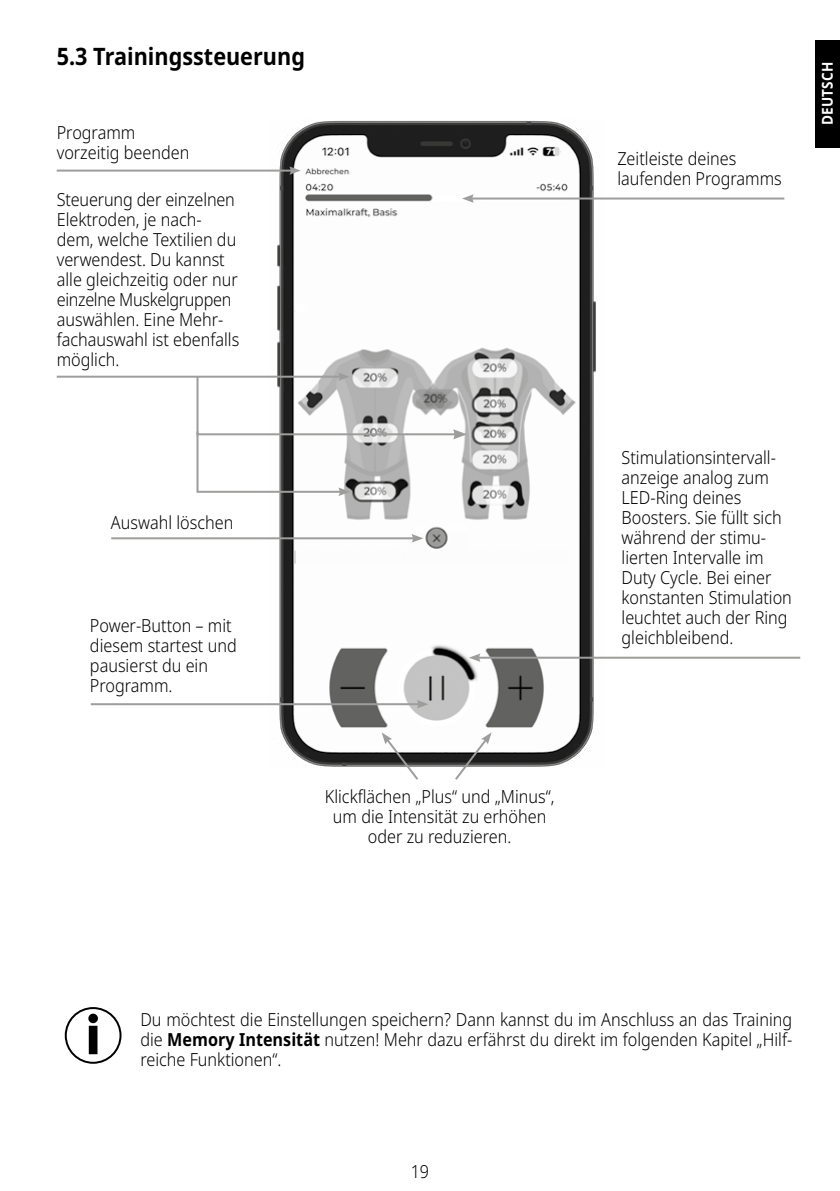
<style>
.page{position:relative;width:840px;height:1191px;background:#fff}
.page>*{position:absolute;margin:0;border:0;box-sizing:border-box;transform-origin:0 0}
.t1{font:700 24px "Noto Sans";color:#000;scale:.9 1}
.t2{font:300 18px/20px "Noto Sans";color:#000;scale:.9 1}
.t3{font:700 15px "Noto Sans";letter-spacing:.02em;color:#fff;scale:.9 1}
.s1{font-weight:700}
</style>
<div class="page">
<img style="left:269px;top:120px;width:334px;height:647px">
<hr style="left:57px;top:170px;width:235px;height:2px;background:#9d9d9c">
<svg style="left:289px;top:166px;width:11px;height:9px"></svg>
<hr style="left:470px;top:197px;width:313px;height:2px;background:#9d9d9c">
<svg style="left:461px;top:194px;width:12px;height:9px"></svg>
<hr style="left:111px;top:537px;width:303px;height:2px;background:#9d9d9c">
<svg style="left:411px;top:534px;width:12px;height:8px"></svg>
<hr style="left:91px;top:703px;width:328px;height:2px;background:#9d9d9c">
<svg style="left:416px;top:700px;width:12px;height:8px"></svg>
<hr style="left:477px;top:656px;width:322px;height:2px;background:#9d9d9c">
<svg style="left:468px;top:653px;width:12px;height:9px"></svg>
<hr style="left:57px;top:376px;width:284px;height:2px;background:#9d9d9c">
<svg style="left:195px;top:372px;width:272px;height:124px"></svg>
<div style="left:65px;top:1007px;width:56px;height:56px;border:2px solid #000;border-radius:50%"></div>
<div style="left:89px;top:1025px;width:8px;height:29px;border:3px solid #000"></div>
<div style="left:88px;top:1013px;width:10px;height:10px;background:#000;border-radius:50%"></div>
<svg style="left:381px;top:732px;width:39px;height:48px"></svg>
<svg style="left:453px;top:732px;width:38px;height:48px"></svg>
<div style="left:815px;top:40px;width:24px;height:107px;background:#000"></div>
<h1 class="t1" style="left:57px;top:43px;width:277px">5.3 Trainingssteuerung</h1>
<p class="t2" style="left:57px;top:123px;width:149px">Programm vorzeitig beenden</p>
<p class="t2" style="left:57px;top:190px;width:204px">Steuerung der einzelnen<br>Elektroden, je nach&shy;dem, welche Textilien du verwendest. Du kannst alle gleichzeitig oder nur einzelne Muskelgruppen auswählen. Eine Mehr&shy;fachauswahl ist ebenfalls möglich.</p>
<p class="t2" style="left:111px;top:512px;width:137px">Auswahl löschen</p>
<p class="t2" style="left:90px;top:615px;width:164px">Power-Button – mit diesem startest und pausierst du ein<br>Programm.</p>
<p class="t2" style="left:325px;top:787px;width:256px;text-align:center">Klickflächen „Plus“ und „Minus“, um die Intensität zu erhöhen oder zu reduzieren.</p>
<p class="t2" style="left:617px;top:149px;width:184px">Zeitleiste deines laufenden Programms</p>
<p class="t3" style="left:818px;top:125px;width:72px;rotate:-90deg">DEUTSCH</p>
<p class="t2" style="left:621px;top:448px;width:191px">Stimulationsintervall&shy;anzeige analog zum<br>LED-Ring deines<br>Boosters. Sie füllt sich während der stimu&shy;lierten Intervalle im<br>Duty Cycle. Bei einer konstanten Stimulation leuchtet auch der Ring gleichbleibend.</p>
<p class="t2" style="left:140px;top:1010px;width:725px;text-align:justify">Du möchtest die Einstellungen speichern? Dann kannst du im Anschluss an das Training die <span class="s1">Memory Intensität</span> nutzen! Mehr dazu erfährst du direkt im folgenden Kapitel „Hilf&shy;reiche Funktionen“.</p>
<p class="t2" style="left:410px;top:1162px;width:22px">19</p>
</div>
